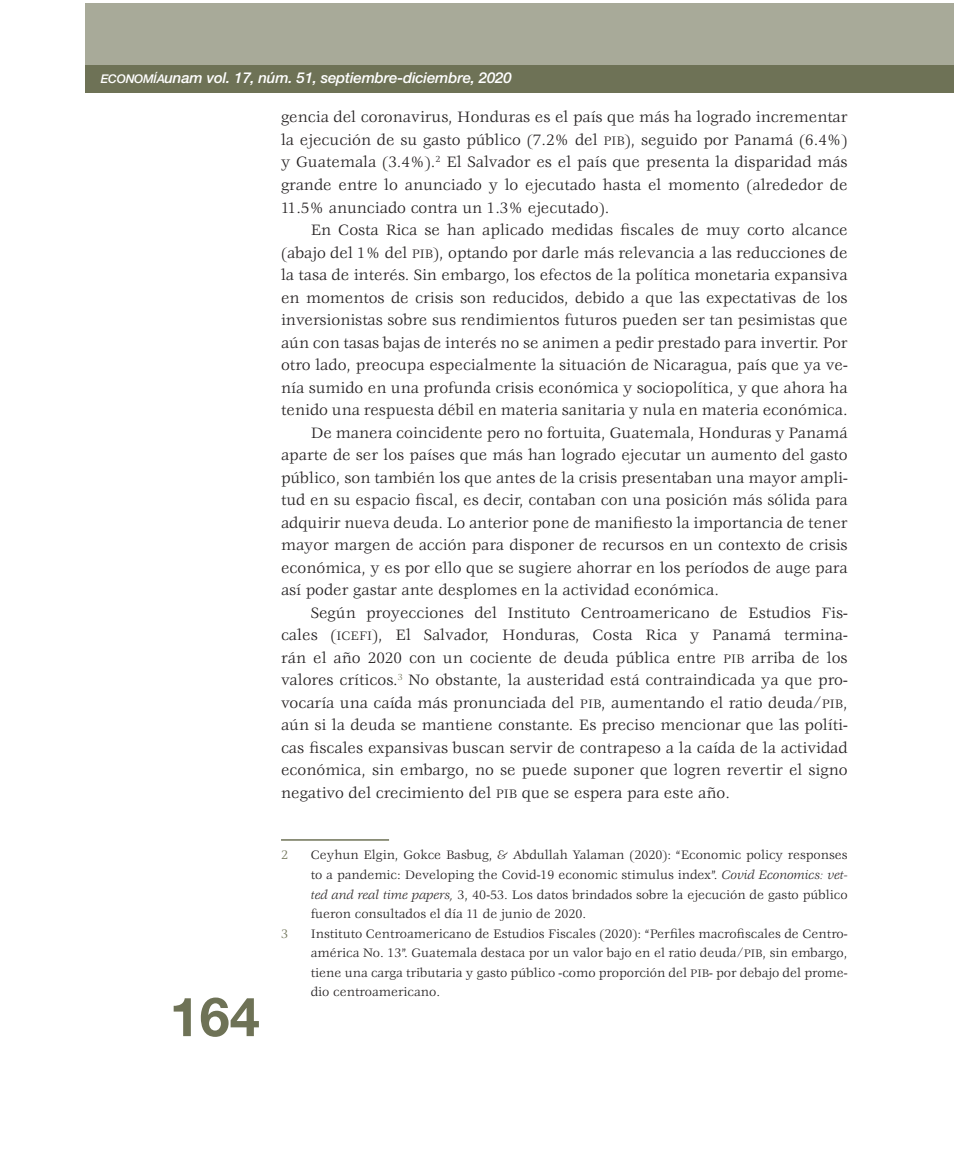
<style>
.page{position:relative;width:954px;height:1149px;background:#fff}
.page>*{position:absolute;margin:0;border:0;box-sizing:border-box;transform-origin:0 0}
.t1{font:700 54px "Helvetica Neue LT Std";color:#6e7256}
.t2{font:16.5px/22.5px "Veljovic";color:#231f20;text-align:justify}
.t3{font:italic 500 15px "Helvetica Neue LT Std";letter-spacing:-.01em;color:#fff}
.t4{font:13.5px/19.5px "Veljovic";color:#231f20;text-align:justify}
.t5{font:13.5px "Veljovic";color:#6e7256}
.s1{font-family:"Helvetica Neue LT Std Md It SC800";font-weight:400;font-style:normal;font-size:12px}
.s2{font-size:13.5px}
.s3{font-style:italic}
.s4{font-size:12px}
</style>
<div class="page">
<div style="left:85px;top:3px;width:869px;height:67px;background:#a8aa99"></div>
<div style="left:85px;top:66px;width:869px;height:27px;background:#6e7256"></div>
<hr style="left:281px;top:838px;width:108px;height:2px;background:#6e7256">
<p class="t3" style="left:101px;top:69px;width:412px"><span class="s1">ECONOMÍA</span>unam vol. 17, núm. 51, septiembre-diciembre, 2020</p>
<p class="t2" style="left:281px;top:107px;width:568px">gencia del coronavirus, Honduras es el país que más ha logrado incrementar la ejecución de su gasto público (7.2% del <span class="s2">PIB</span>), seguido por Panamá (6.4%) y Guatemala (3.4%).<sup>2</sup> El Salvador es el país que presenta la disparidad más grande entre lo anunciado y lo ejecutado hasta el momento (alrededor de 11.5% anunciado contra un 1.3% ejecutado).</p>
<p class="t2" style="left:281px;top:219px;width:568px;text-indent:30px">En Costa Rica se han aplicado medidas fiscales de muy corto alcance (abajo del 1% del <span class="s2">PIB</span>), optando por darle más relevancia a las reducciones de la tasa de interés. Sin embargo, los efectos de la política monetaria expansiva en momentos de crisis son reducidos, debido a que las expectativas de los inversionistas sobre sus rendimientos futuros pueden ser tan pesimistas que aún con tasas bajas de interés no se animen a pedir prestado para invertir. Por otro lado, preocupa especialmente la situación de Nicaragua, país que ya ve&shy;nía sumido en una profunda crisis económica y sociopolítica, y que ahora ha tenido una respuesta débil en materia sanitaria y nula en materia económica.</p>
<p class="t2" style="left:281px;top:422px;width:568px;text-indent:30px">De manera coincidente pero no fortuita, Guatemala, Honduras y Panamá aparte de ser los países que más han logrado ejecutar un aumento del gasto público, son también los que antes de la crisis presentaban una mayor ampli&shy;tud en su espacio fiscal, es decir, contaban con una posición más sólida para adquirir nueva deuda. Lo anterior pone de manifiesto la importancia de tener mayor margen de acción para disponer de recursos en un contexto de crisis económica, y es por ello que se sugiere ahorrar en los períodos de auge para así poder gastar ante desplomes en la actividad económica.</p>
<p class="t2" style="left:281px;top:602px;width:568px;text-indent:30px">Según proyecciones del Instituto Centroamericano de Estudios Fis&shy;cales (<span class="s2">ICEFI</span>), El Salvador, Honduras, Costa Rica y Panamá termina&shy;rán el año 2020 con un cociente de deuda pública entre <span class="s2">PIB</span> arriba de los valores críticos.<sup>3</sup> No obstante, la austeridad está contraindicada ya que pro&shy;vocaría una caída más pronunciada del <span class="s2">PIB</span>, aumentando el ratio deuda/<span class="s2">PIB</span>, aún si la deuda se mantiene constante. Es preciso mencionar que las políti&shy;cas fiscales expansivas buscan servir de contrapeso a la caída de la actividad económica, sin embargo, no se puede suponer que logren revertir el signo negativo del crecimiento del <span class="s2">PIB</span> que se espera para este año.</p>
<h1 class="t1" style="left:170px;top:983px;width:92px">164</h1>
<p class="t5" style="left:281px;top:847px;width:9px">2</p>
<p class="t4" style="left:311px;top:845px;width:538px">Ceyhun Elgin, Gokce Basbug, &amp; Abdullah Yalaman (2020): “Economic policy responses to a pandemic: Developing the Covid-19 economic stimulus index”. <span class="s3">Covid Economics: vet&shy;ted and real time papers,</span> 3, 40-53. Los datos brindados sobre la ejecución de gasto público fueron consultados el día 11 de junio de 2020.</p>
<p class="t5" style="left:281px;top:925px;width:9px">3</p>
<p class="t4" style="left:311px;top:923px;width:538px">Instituto Centroamericano de Estudios Fiscales (2020): “Perfiles macrofiscales de Centro&shy;américa No. 13”. Guatemala destaca por un valor bajo en el ratio deuda/<span class="s4">PIB</span>, sin embargo, tiene una carga tributaria y gasto público -como proporción del <span class="s4">PIB</span>- por debajo del prome&shy;dio centroamericano.</p>
</div>
